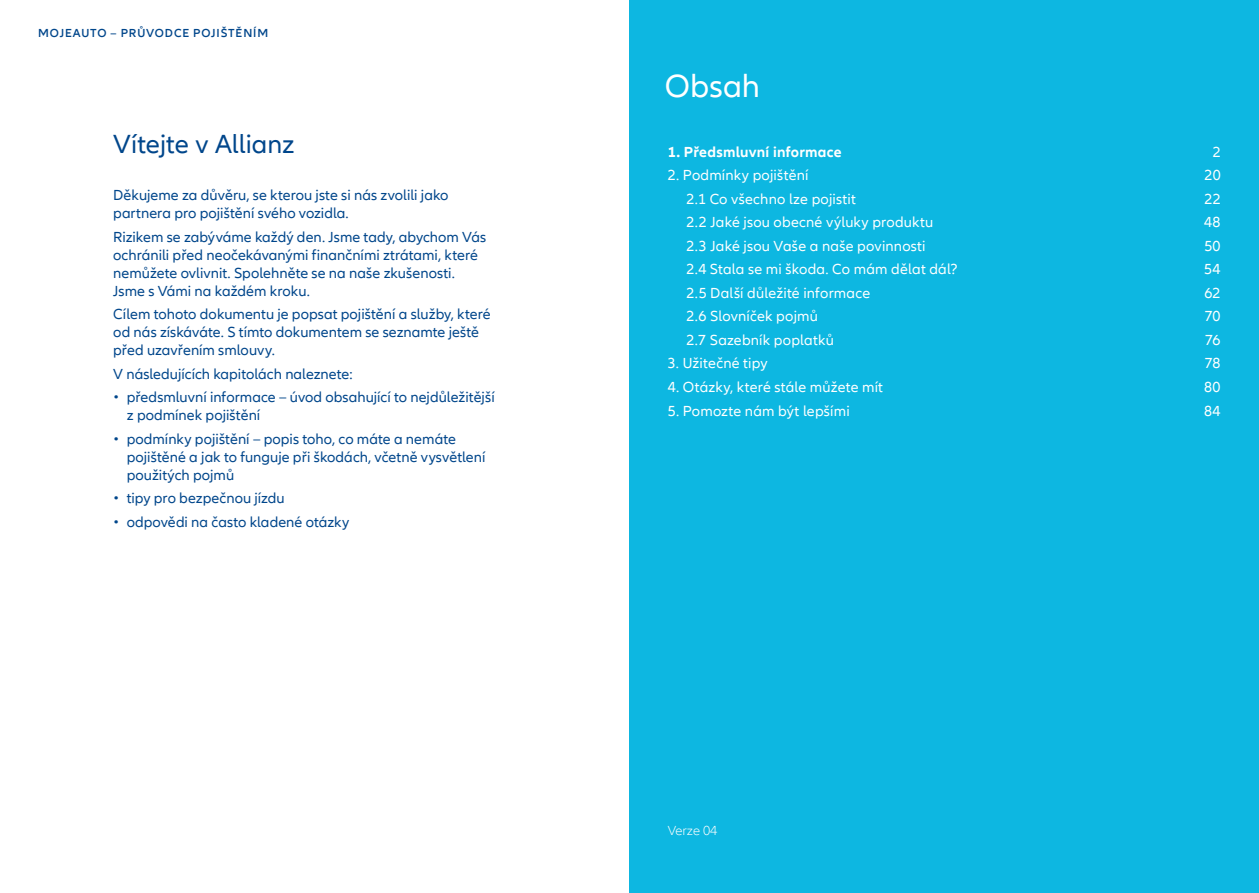
<style>
.page{position:relative;width:1259px;height:893px;background:#fff}
.page>*{position:absolute;margin:0;border:0;box-sizing:border-box;transform-origin:0 0}
.t1{font:33px "Allianz Neo";letter-spacing:.005em;color:#fff}
.t2{font:27px "Allianz Neo";color:#00468b}
.t3{font:15px/18px "Allianz Neo";letter-spacing:.005em;color:#00468b}
.t4{font:15px "Allianz Neo";letter-spacing:.015em;color:#fff}
.t5{font:700 15px "Allianz Neo";letter-spacing:.015em;color:#fff}
.t6{font:300 13.5px "Allianz Neo";color:#fff}
.t7{font:600 12px "Allianz Neo";letter-spacing:.075em;color:#00468b}
</style>
<div class="page">
<div style="left:629px;top:0;width:630px;height:893px;background:#0db7e1"></div>
<p class="t7" style="left:38px;top:26px;width:231px">MOJEAUTO – PRŮVODCE POJIŠTĚNÍM</p>
<h2 class="t2" style="left:113px;top:129px;width:183px">Vítejte v Allianz</h2>
<p class="t3" style="left:113px;top:186px;width:337px">Děkujeme za důvěru, se kterou jste si nás zvolili jako partnera pro pojištění svého vozidla.</p>
<p class="t3" style="left:113px;top:228px;width:374px">Rizikem se zabýváme každý den. Jsme tady, abychom Vás ochránili před neočekávanými finančními ztrátami, které nemůžete ovlivnit. Spolehněte se na naše zkušenosti.<br>Jsme s Vámi na každém kroku.</p>
<p class="t3" style="left:113px;top:306px;width:379px">Cílem tohoto dokumentu je popsat pojištění a služby, které od nás získáváte. S tímto dokumentem se seznamte ještě před uzavřením smlouvy.</p>
<p class="t3" style="left:113px;top:365px;width:241px">V následujících kapitolách naleznete:</p>
<p class="t3" style="left:127px;top:389px;width:369px;text-indent:-14px">• předsmluvní informace – úvod obsahující to nejdůležitější z podmínek pojištění</p>
<p class="t3" style="left:127px;top:430px;width:360px;text-indent:-14px">• podmínky pojištění – popis toho, co máte a nemáte pojištěné a jak to funguje při škodách, včetně vysvětlení použitých pojmů</p>
<p class="t3" style="left:113px;top:490px;width:173px">• tipy pro bezpečnou jízdu</p>
<p class="t3" style="left:113px;top:513px;width:237px">• odpovědi na často kladené otázky</p>
<h1 class="t1" style="left:665px;top:68px;width:97px">Obsah</h1>
<p class="t5" style="left:668px;top:143px;width:175px">1. Předsmluvní informace</p>
<p class="t4" style="left:1212px;top:143px;width:10px">2</p>
<p class="t4" style="left:668px;top:167px;width:142px">2. Podmínky pojištění</p>
<p class="t4" style="left:1204px;top:167px;width:18px">20</p>
<p class="t4" style="left:686px;top:190px;width:171px">2.1 Co všechno lze pojistit</p>
<p class="t4" style="left:1204px;top:190px;width:18px">22</p>
<p class="t4" style="left:686px;top:214px;width:248px">2.2 Jaké jsou obecné výluky produktu</p>
<p class="t4" style="left:1204px;top:214px;width:18px">48</p>
<p class="t4" style="left:686px;top:237px;width:241px">2.3 Jaké jsou Vaše a naše povinnosti</p>
<p class="t4" style="left:1204px;top:237px;width:18px">50</p>
<p class="t4" style="left:686px;top:261px;width:273px">2.4 Stala se mi škoda. Co mám dělat dál?</p>
<p class="t4" style="left:1204px;top:261px;width:18px">54</p>
<p class="t4" style="left:686px;top:284px;width:185px">2.5 Další důležité informace</p>
<p class="t4" style="left:1204px;top:284px;width:18px">62</p>
<p class="t4" style="left:686px;top:308px;width:133px">2.6 Slovníček pojmů</p>
<p class="t4" style="left:1204px;top:308px;width:17px">70</p>
<p class="t4" style="left:686px;top:331px;width:149px">2.7 Sazebník poplatků</p>
<p class="t4" style="left:1205px;top:331px;width:17px">76</p>
<p class="t4" style="left:668px;top:355px;width:101px">3. Užitečné tipy</p>
<p class="t4" style="left:1204px;top:355px;width:17px">78</p>
<p class="t4" style="left:668px;top:378px;width:217px">4. Otázky, které stále můžete mít</p>
<p class="t4" style="left:1204px;top:378px;width:18px">80</p>
<p class="t4" style="left:668px;top:402px;width:183px">5. Pomozte nám být lepšími</p>
<p class="t4" style="left:1204px;top:402px;width:18px">84</p>
<p class="t6" style="left:668px;top:823px;width:51px">Verze 04</p>
</div>
